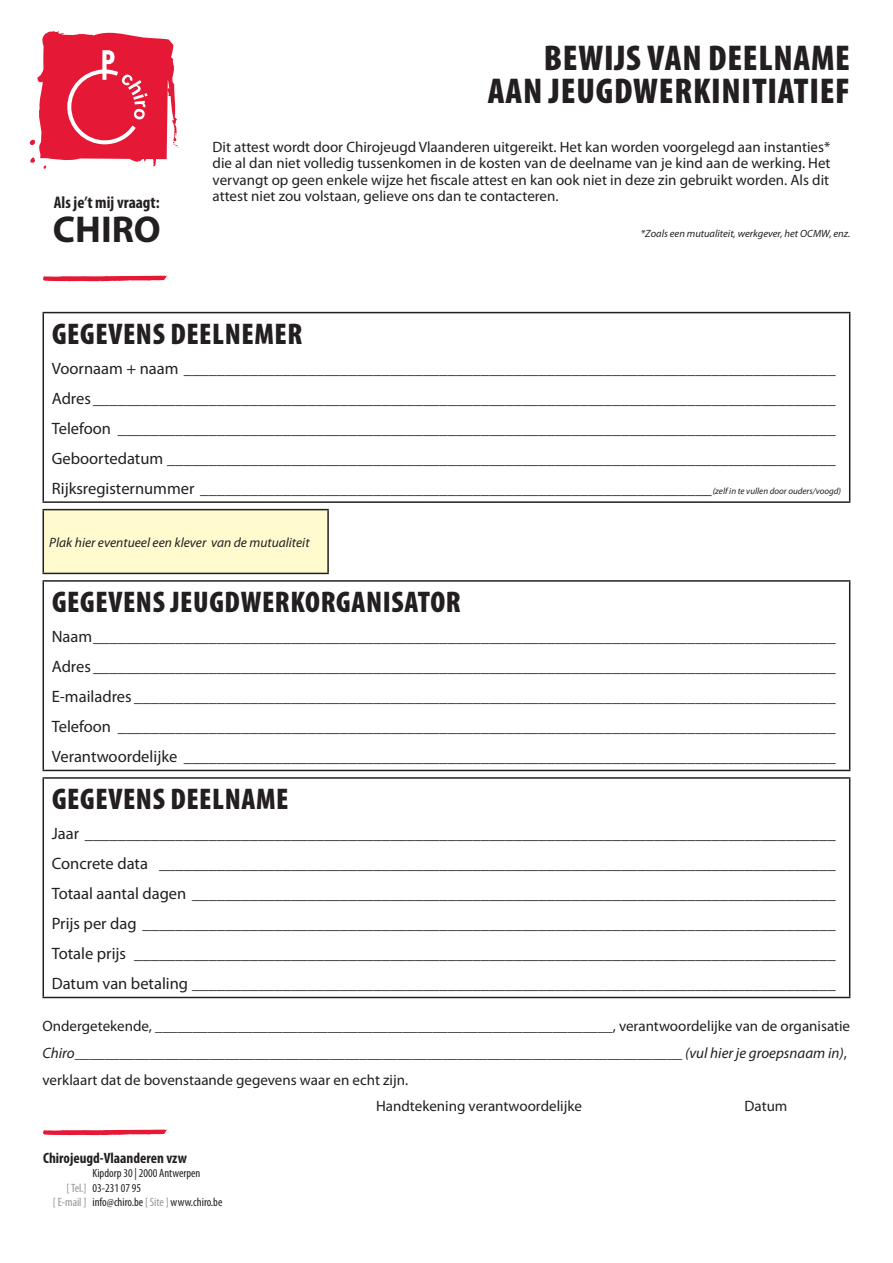
<style>
.page{position:relative;width:893px;height:1263px;background:#fff}
.page>*{position:absolute;margin:0;border:0;box-sizing:border-box;transform-origin:0 0}
.t1{font:700 37.5px "Myriad Pro";color:#231f20}
.Titel{font:900 condensed 36px "Myriad Pro";letter-spacing:.02em;color:#231f20}
.Titel-2{font:900 condensed 30px "Myriad Pro";letter-spacing:.02em;color:#231f20}
.t2{font:700 condensed 16.95px "Myriad Pro";color:#231f20}
.t3{font:16.5px "Myriad Pro";color:#231f20}
.t4{font:15px/16.5px "Myriad Pro";color:#231f20}
.t5{font:700 condensed 15px "Myriad Pro";color:#231f20}
.t6{font:italic 13.5px "Myriad Pro";color:#231f20}
.t7{font:condensed 12px "Myriad Pro";color:#231f20}
.t8{font:italic 10.5px "Myriad Pro";color:#231f20}
.s1{font-style:italic;font-size:9px}
.s2{font-style:italic}
.s3{color:#939598}
</style>
<div class="page">
<svg style="left:43px;top:276px;width:124px;height:6px"></svg>
<svg style="left:43px;top:1129px;width:125px;height:6px"></svg>
<hr style="left:43px;top:312px;width:807px;height:1px;background:#231f20">
<hr style="left:43px;top:313px;width:1px;height:188px;background:#231f20">
<hr style="left:849px;top:313px;width:1px;height:188px;background:#231f20">
<hr style="left:43px;top:501px;width:807px;height:2px;background:#231f20">
<div style="left:43px;top:510px;width:285px;height:63px;background:#fffbcf"></div>
<hr style="left:43px;top:509px;width:286px;height:1px;background:#231f20">
<hr style="left:43px;top:510px;width:1px;height:63px;background:#231f20">
<hr style="left:327px;top:510px;width:2px;height:63px;background:#231f20">
<hr style="left:43px;top:573px;width:286px;height:1px;background:#231f20">
<hr style="left:43px;top:580px;width:807px;height:2px;background:#231f20">
<hr style="left:43px;top:582px;width:1px;height:188px;background:#231f20">
<hr style="left:849px;top:582px;width:1px;height:188px;background:#231f20">
<hr style="left:43px;top:770px;width:807px;height:1px;background:#231f20">
<hr style="left:43px;top:777px;width:807px;height:2px;background:#231f20">
<hr style="left:43px;top:779px;width:1px;height:218px;background:#231f20">
<hr style="left:849px;top:779px;width:1px;height:218px;background:#231f20">
<hr style="left:43px;top:997px;width:807px;height:1px;background:#231f20">
<svg style="left:30px;top:31px;width:148px;height:138px"></svg>
<p class="t2" style="left:54px;top:193px;width:107px">Als je’t mij vraagt:</p>
<p class="t1" style="left:53px;top:208px;width:109px">CHIRO</p>
<p class="Titel" style="left:544px;top:37px;width:308px">BEWIJS VAN DEELNAME</p>
<p class="Titel" style="left:488px;top:70px;width:364px">AAN JEUGDWERKINITIATIEF</p>
<p class="t4" style="left:213px;top:139px;width:619px;text-align:justify">Dit attest wordt door Chirojeugd Vlaanderen uitgereikt. Het kan worden voorgelegd aan instanties* die al dan niet volledig tussenkomen in de kosten van de deelname van je kind aan de werking. Het vervangt op geen enkele wijze het fiscale attest en kan ook niet in deze zin gebruikt worden. Als dit attest niet zou volstaan, gelieve ons dan te contacteren.</p>
<p class="t8" style="left:641px;top:228px;width:211px">*Zoals een mutualiteit, werkgever, het OCMW, enz.</p>
<p class="Titel-2" style="left:52px;top:317px;width:252px">GEGEVENS DEELNEMER</p>
<p class="t3" style="left:52px;top:359px;width:785px">Voornaam + naam _______________________________________________________________________________</p>
<p class="t3" style="left:52px;top:389px;width:785px">Adres__________________________________________________________________________________________</p>
<p class="t3" style="left:52px;top:419px;width:785px">Telefoon _______________________________________________________________________________________</p>
<p class="t3" style="left:52px;top:449px;width:785px">Geboortedatum _________________________________________________________________________________</p>
<p class="t3" style="left:52px;top:479px;width:791px">Rijksregisternummer ______________________________________________________________<span class="s1">(zelf in te vullen door ouders/voogd)</span></p>
<p class="t6" style="left:49px;top:535px;width:262px">Plak hier eventueel een klever van de mutualiteit</p>
<p class="Titel-2" style="left:52px;top:585px;width:410px">GEGEVENS JEUGDWERKORGANISATOR</p>
<p class="t3" style="left:52px;top:627px;width:785px">Naam__________________________________________________________________________________________</p>
<p class="t3" style="left:52px;top:657px;width:785px">Adres__________________________________________________________________________________________</p>
<p class="t3" style="left:52px;top:687px;width:785px">E-mailadres _____________________________________________________________________________________</p>
<p class="t3" style="left:52px;top:717px;width:785px">Telefoon _______________________________________________________________________________________</p>
<p class="t3" style="left:52px;top:747px;width:785px">Verantwoordelijke _______________________________________________________________________________</p>
<p class="Titel-2" style="left:52px;top:782px;width:238px">GEGEVENS DEELNAME</p>
<p class="t3" style="left:52px;top:824px;width:785px">Jaar ___________________________________________________________________________________________</p>
<p class="t3" style="left:52px;top:854px;width:785px">Concrete data __________________________________________________________________________________</p>
<p class="t3" style="left:52px;top:884px;width:785px">Totaal aantal dagen ______________________________________________________________________________</p>
<p class="t3" style="left:52px;top:914px;width:785px">Prijs per dag ____________________________________________________________________________________</p>
<p class="t3" style="left:52px;top:944px;width:785px">Totale prijs _____________________________________________________________________________________</p>
<p class="t3" style="left:52px;top:974px;width:785px">Datum van betaling ______________________________________________________________________________</p>
<p class="t4" style="left:43px;top:1013px;width:809px;line-height:27px">Ondergetekende, _____________________________________________________________, verantwoordelijke van de organisatie<br><span class="s2">Chiro</span>_________________________________________________________________________________ <span class="s2">(vul hier je groepsnaam in)</span>, verklaart dat de bovenstaande gegevens waar en echt zijn.</p>
<p class="t4" style="left:376px;top:1098px;width:207px">Handtekening verantwoordelijke</p>
<p class="t4" style="left:745px;top:1098px;width:44px">Datum</p>
<p class="t5" style="left:43px;top:1150px;width:145px">Chirojeugd-Vlaanderen vzw</p>
<p class="t7" style="left:93px;top:1167px;width:109px">Kipdorp 30 | 2000 Antwerpen</p>
<p class="t7" style="left:67px;top:1181px;width:76px"><span class="s3">[ Tel.]</span> 03-231 07 95</p>
<p class="t7" style="left:53px;top:1196px;width:171px"><span class="s3">[ E-mail ]</span> info@chiro.be <span class="s3">[ Site ]</span> www.chiro.be</p>
</div>
